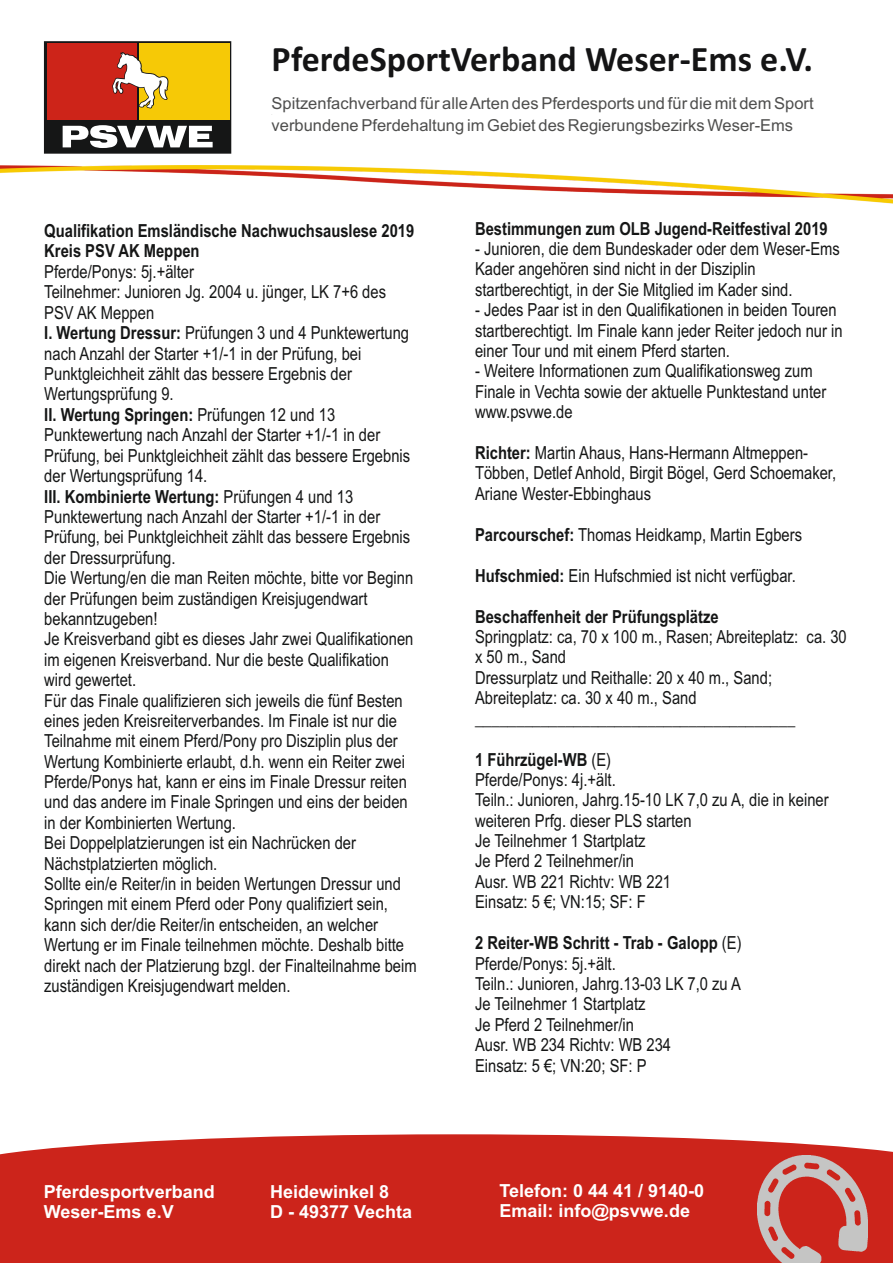
<style>
.page{position:relative;width:893px;height:1263px;background:#fff}
.page>*{position:absolute;margin:0;border:0;box-sizing:border-box;transform-origin:0 0}
.t1{font:700 36px "Calibri";color:#141415}
.t2{font:18px/20.4px "Arial Narrow";color:#151616}
.t3{font:700 18px/20.5px "Arial Narrow";color:#151616}
.t4{font:700 18px/20.1px "Arial";color:#fff}
.t5{font:16.5px/21.8px "Arial";color:#4e4e4d}
.s1{font-weight:700}
</style>
<div class="page">
<div style="left:0;top:1167px;width:893px;height:96px;background:#cc241b"></div>
<svg style="left:0;top:1134px;width:893px;height:66px;fill:#cc241b"></svg>
<svg style="left:44px;top:41px;width:187px;height:107px;background:#bb7837"></svg>
<img style="left:758px;top:1156px;width:110px;height:107px">
<img style="left:1px;top:148px;width:892px;height:56px">
<h1 class="t1" style="left:272px;top:44px;width:543px">PferdeSportVerband Weser-Ems e.V.</h1>
<p class="t5" style="left:272px;top:94px;width:544px">Spitzenfachverband für alle Arten des Pferdesports und für die mit dem Sport verbundene Pferdehaltung im Gebiet des Regierungsbezirks Weser-Ems</p>
<p class="t3" style="left:44px;top:222px;width:372px">Qualifikation Emsländische Nachwuchsauslese 2019<br>Kreis PSV AK Meppen</p>
<p class="t2" style="left:44px;top:263px;width:374px">Pferde/Ponys: 5j.+älter<br>Teilnehmer: Junioren Jg. 2004 u. jünger, LK 7+6 des PSV AK Meppen<br><span class="s1">I. Wertung Dressur:</span> Prüfungen 3 und 4 Punktewertung nach Anzahl der Starter +1/-1 in der Prüfung, bei Punktgleichheit zählt das bessere Ergebnis der Wertungsprüfung 9.<br><span class="s1">II. Wertung Springen:</span> Prüfungen 12 und 13<br>Punktewertung nach Anzahl der Starter +1/-1 in der Prüfung, bei Punktgleichheit zählt das bessere Ergebnis der Wertungsprüfung 14.<br><span class="s1">III. Kombinierte Wertung:</span> Prüfungen 4 und 13<br>Punktewertung nach Anzahl der Starter +1/-1 in der Prüfung, bei Punktgleichheit zählt das bessere Ergebnis der Dressurprüfung.<br>Die Wertung/en die man Reiten möchte, bitte vor Beginn der Prüfungen beim zuständigen Kreisjugendwart bekanntzugeben!<br>Je Kreisverband gibt es dieses Jahr zwei Qualifikationen im eigenen Kreisverband. Nur die beste Qualifikation wird gewertet.<br>Für das Finale qualifizieren sich jeweils die fünf Besten eines jeden Kreisreiterverbandes. Im Finale ist nur die Teilnahme mit einem Pferd/Pony pro Disziplin plus der Wertung Kombinierte erlaubt, d.h. wenn ein Reiter zwei Pferde/Ponys hat, kann er eins im Finale Dressur reiten und das andere im Finale Springen und eins der beiden in der Kombinierten Wertung.<br>Bei Doppelplatzierungen ist ein Nachrücken der Nächstplatzierten möglich.<br>Sollte ein/e Reiter/in in beiden Wertungen Dressur und Springen mit einem Pferd oder Pony qualifiziert sein, kann sich der/die Reiter/in entscheiden, an welcher Wertung er im Finale teilnehmen möchte. Deshalb bitte direkt nach der Platzierung bzgl. der Finalteilnahme beim zuständigen Kreisjugendwart melden.</p>
<p class="t3" style="left:475px;top:220px;width:354px">Bestimmungen zum OLB Jugend-Reitfestival 2019</p>
<p class="t2" style="left:475px;top:240px;width:366px">- Junioren, die dem Bundeskader oder dem Weser-Ems<br>Kader angehören sind nicht in der Disziplin startberechtigt, in der Sie Mitglied im Kader sind.</p>
<p class="t2" style="left:475px;top:301px;width:369px">- Jedes Paar ist in den Qualifikationen in beiden Touren startberechtigt. Im Finale kann jeder Reiter jedoch nur in einer Tour und mit einem Pferd starten.</p>
<p class="t2" style="left:475px;top:362px;width:353px">- Weitere Informationen zum Qualifikationsweg zum<br>Finale in Vechta sowie der aktuelle Punktestand unter www.psvwe.de</p>
<p class="t2" style="left:475px;top:444px;width:363px"><span class="s1">Richter:</span> Martin Ahaus, Hans-Hermann Altmeppen-<br>Többen, Detlef Anhold, Birgit Bögel, Gerd Schoemaker,<br>Ariane Wester-Ebbinghaus</p>
<p class="t2" style="left:475px;top:526px;width:329px"><span class="s1">Parcourschef:</span> Thomas Heidkamp, Martin Egbers</p>
<p class="t2" style="left:475px;top:567px;width:322px"><span class="s1">Hufschmied:</span> Ein Hufschmied ist nicht verfügbar.</p>
<p class="t3" style="left:475px;top:608px;width:245px">Beschaffenheit der Prüfungsplätze</p>
<p class="t2" style="left:475px;top:628px;width:373px">Springplatz: ca, 70 x 100 m., Rasen; Abreiteplatz: ca. 30 x 50 m., Sand<br>Dressurplatz und Reithalle: 20 x 40 m., Sand; Abreiteplatz: ca. 30 x 40 m., Sand _______________________________________</p>
<p class="t2" style="left:475px;top:751px;width:355px"><span class="s1">1 Führzügel-WB</span> (E)<br>Pferde/Ponys: 4j.+ält.<br>Teiln.: Junioren, Jahrg.15-10 LK 7,0 zu A, die in keiner weiteren Prfg. dieser PLS starten<br>Je Teilnehmer 1 Startplatz<br>Je Pferd 2 Teilnehmer/in<br>Ausr. WB 221 Richtv: WB 221<br>Einsatz: 5 €; VN:15; SF: F</p>
<p class="t2" style="left:475px;top:934px;width:268px"><span class="s1">2 Reiter-WB Schritt - Trab - Galopp</span> (E)<br>Pferde/Ponys: 5j.+ält.<br>Teiln.: Junioren, Jahrg.13-03 LK 7,0 zu A<br>Je Teilnehmer 1 Startplatz<br>Je Pferd 2 Teilnehmer/in<br>Ausr. WB 234 Richtv: WB 234<br>Einsatz: 5 €; VN:20; SF: P</p>
<p class="t4" style="left:44px;top:1183px;width:173px">Pferdesportverband<br>Weser-Ems e.V</p>
<p class="t4" style="left:270px;top:1183px;width:144px">Heidewinkel 8<br>D - 49377 Vechta</p>
<p class="t4" style="left:499px;top:1182px;width:206px">Telefon: 0 44 41 / 9140-0<br>Email: info@psvwe.de</p>
</div>
